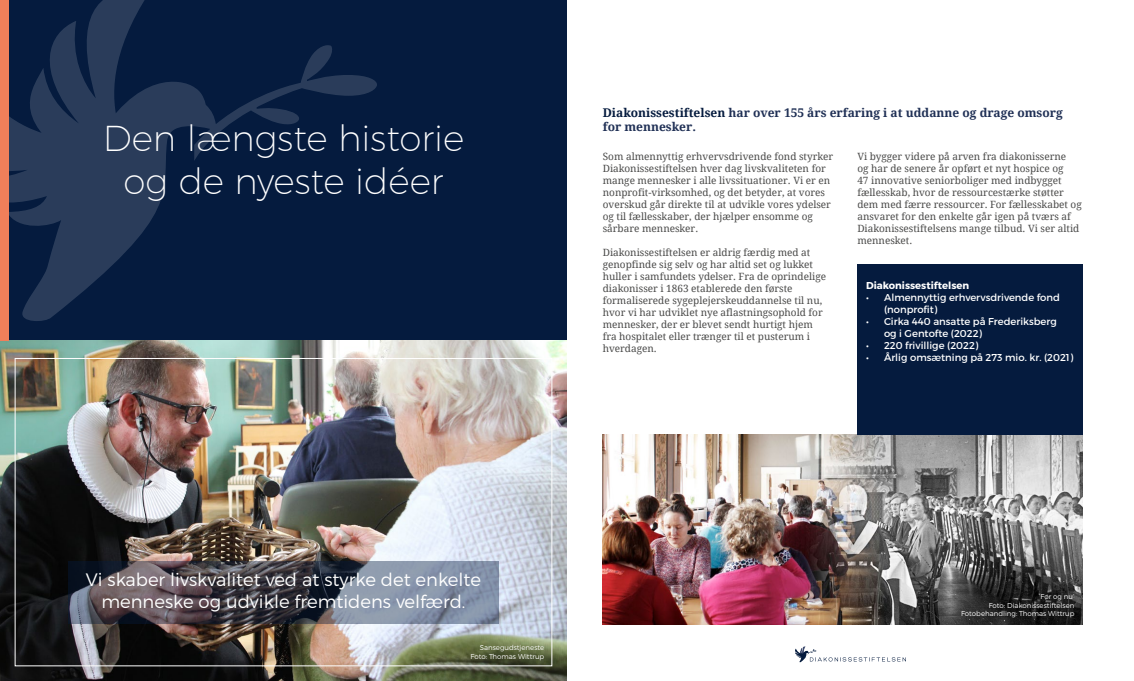
<style>
.page{position:relative;width:1134px;height:681px;background:#fff}
.page>*{position:absolute;margin:0;border:0;box-sizing:border-box;transform-origin:0 0}
.t1{font:200 36px/43.2px "Montserrat";color:#fff;text-align:center}
.t2{font:300 18px/21.6px "Montserrat";color:#fff;text-align:center}
.t3{font:700 12px/14.4px "Droid Serif";color:#203055}
.t4{font:10px/12px "Droid Serif";color:#4a4a49}
.t5{font:10px/12px "Montserrat";color:#fff}
.t6{font:700 10px "Montserrat";color:#fff}
.t7{font:300 7px/8.4px "Montserrat";color:#fff;text-align:right}
.s1{color:#051b3e}
</style>
<div class="page">
<div style="left:0;top:0;width:567px;height:340px;background:#051b3e"></div>
<svg style="left:795px;top:646px;width:111px;height:16px"></svg>
<svg style="left:58px;top:0;width:87px;height:35px"></svg>
<svg style="left:9px;top:35px;width:368px;height:286px"></svg>
<img style="left:603px;top:434px;width:480px;height:190px">
<div style="left:857px;top:264px;width:226px;height:170px;background:#051b3e"></div>
<img style="left:0;top:340px;width:567px;height:340px">
<div style="left:15px;top:358px;width:537px;height:308px;border:1px solid #fff"></div>
<div style="left:0;top:0;width:9px;height:340px;background:#f07f5a"></div>
<svg style="left:69px;top:561px;width:430px;height:63px;background:#5d5f6c"></svg>
<h1 class="t1" style="left:103px;top:115px;width:363px">Den længste historie og de nyeste idéer</h1>
<p class="t3" style="left:603px;top:106px;width:461px"><span class="s1">Diakonissestiftelsen</span> har over 155 års erfaring i at uddanne og drage omsorg for mennesker.</p>
<p class="t4" style="left:603px;top:150px;width:232px">Som almennyttig erhvervsdrivende fond styrker Diakonissestiftelsen hver dag livskvaliteten for mange mennesker i alle livssituationer. Vi er en nonprofit-virksomhed, og det betyder, at vores overskud går direkte til at udvikle vores ydelser og til fællesskaber, der hjælper ensomme og sårbare mennesker.</p>
<p class="t4" style="left:603px;top:246px;width:225px">Diakonissestiftelsen er aldrig færdig med at genopfinde sig selv og har altid set og lukket huller i samfundets ydelser. Fra de oprindelige diakonisser i 1863 etablerede den første formaliserede sygeplejerskeuddannelse til nu, hvor vi har udviklet nye aflastningsophold for mennesker, der er blevet sendt hurtigt hjem fra hospitalet eller trænger til et pusterum i hverdagen.</p>
<p class="t4" style="left:857px;top:150px;width:226px">Vi bygger videre på arven fra diakonisserne<br>og har de senere år opført et nyt hospice og<br>47 innovative seniorboliger med indbygget fællesskab, hvor de ressourcestærke støtter dem med færre ressourcer. For fællesskabet og ansvaret for den enkelte går igen på tværs af Diakonissestiftelsens mange tilbud. Vi ser altid mennesket.</p>
<p class="t6" style="left:866px;top:279px;width:105px">Diakonissestiftelsen</p>
<p class="t5" style="left:884px;top:291px;width:177px;text-indent:-18px">• Almennyttig erhvervsdrivende fond (nonprofit)</p>
<p class="t5" style="left:884px;top:315px;width:174px;text-indent:-18px">• Cirka 440 ansatte på Frederiksberg og i Gentofte (2022)</p>
<p class="t5" style="left:866px;top:339px;width:114px">• 220 frivillige (2022)</p>
<p class="t5" style="left:866px;top:351px;width:209px">• Årlig omsætning på 273 mio. kr. (2021)</p>
<h2 class="t2" style="left:86px;top:568px;width:396px">Vi skaber livskvalitet ved at styrke det enkelte menneske og udvikle fremtidens velfærd.</h2>
<p class="t7" style="left:471px;top:643px;width:75px">Sansegudstjeneste<br>Foto: Thomas Wittrup</p>
<p class="t7" style="left:961px;top:592px;width:115px">’Før og nu’<br>Foto: Diakonissestiftelsen<br>Fotobehandling: Thomas Wittrup</p>
</div>
